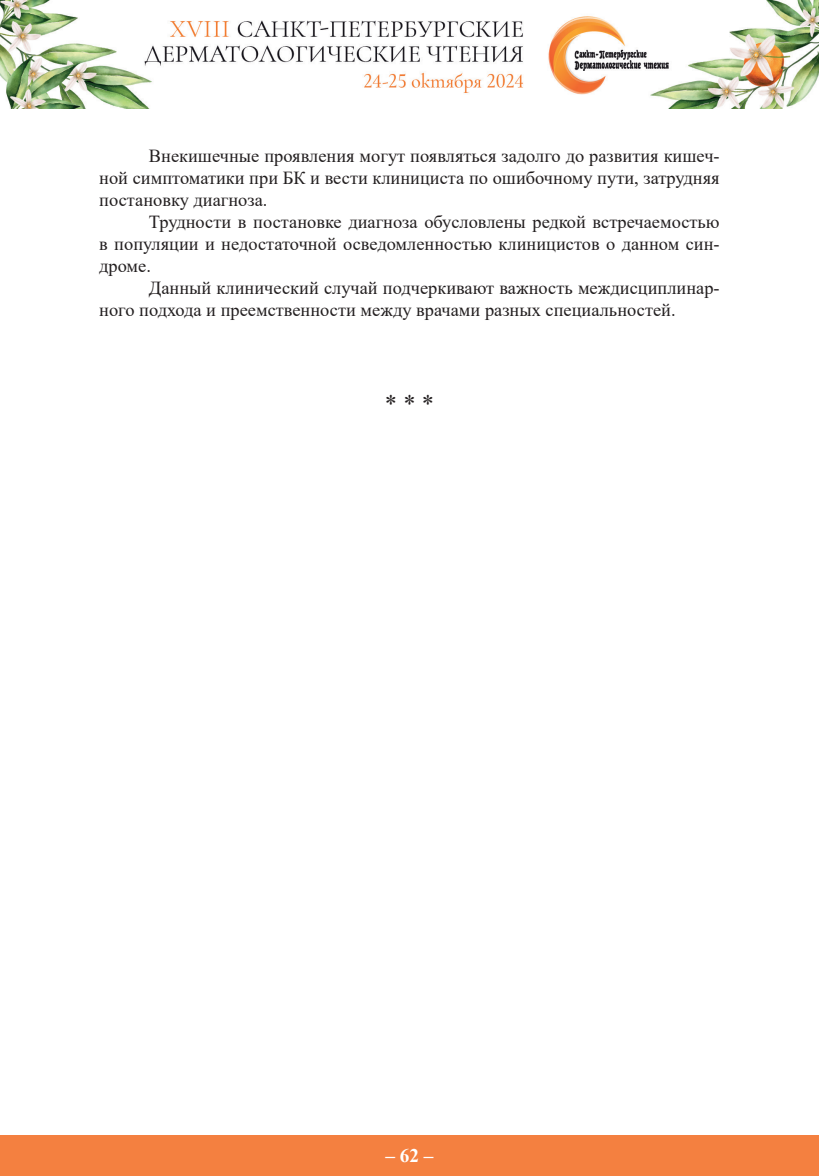
<style>
.page{position:relative;width:819px;height:1176px;background:#fff}
.page>*{position:absolute;margin:0;border:0;box-sizing:border-box;transform-origin:0 0}
.t1{font:24.5px "Times New Roman";color:#231f20}
.t2{font:700 19.25px "Times New Roman";color:#fff}
.t3{font:18.38px/22.1px "Times New Roman";color:#231f20;text-align:justify}
</style>
<div class="page">
<div style="left:0;top:1135px;width:819px;height:41px;background:#f48040"></div>
<img style="left:0;top:0;width:819px;height:108px">
<p class="t3" style="left:99px;top:144px;width:622px;text-indent:50px">Внекишечные проявления могут появляться задолго до развития кишеч&shy;ной симптоматики при БК и вести клинициста по ошибочному пути, затрудняя постановку диагноза.</p>
<p class="t3" style="left:99px;top:210px;width:622px;text-indent:50px">Трудности в постановке диагноза обусловлены редкой встречаемостью в популяции и недостаточной осведомленностью клиницистов о данном син&shy;дроме.</p>
<p class="t3" style="left:99px;top:276px;width:622px;text-indent:50px">Данный клинический случай подчеркивают важность междисциплинар&shy;ного подхода и преемственности между врачами разных специальностей.</p>
<h1 class="t1" style="left:385px;top:386px;width:50px">* * *</h1>
<p class="t2" style="left:385px;top:1142px;width:50px">– 62 –</p>
</div>
